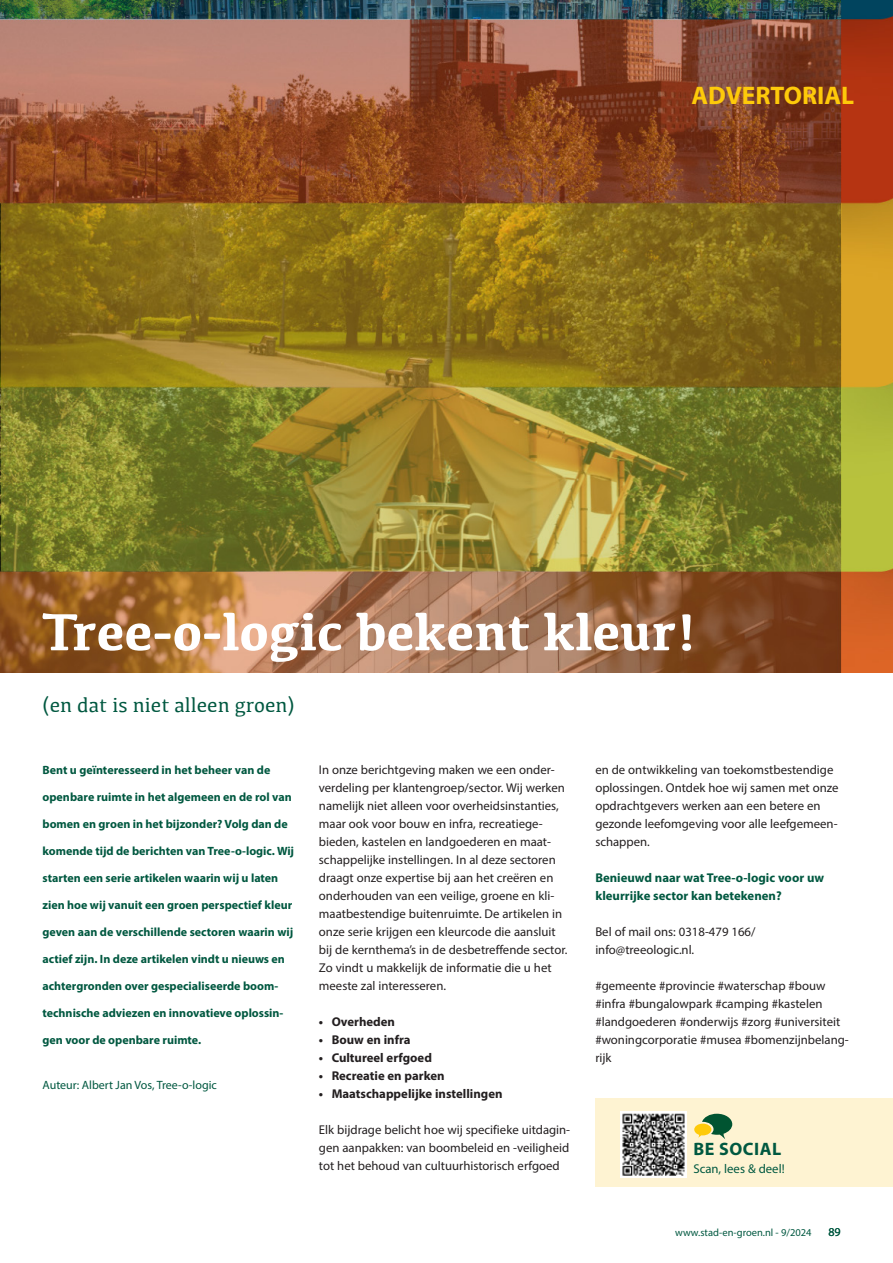
<style>
.page{position:relative;width:893px;height:1263px;background:#fff}
.page>*{position:absolute;margin:0;border:0;box-sizing:border-box;transform-origin:0 0}
.t1{font:700 54px "Kefa";color:#fff}
.t2{font:700 25.5px "Myriad Pro";color:#feca0a}
.t3{font:21px "Kefa";color:#005840}
.t4{font:700 18px "Myriad Pro";letter-spacing:.03em;color:#005840}
.t5{font:12.75px/18px "Myriad Pro";color:#231f20}
.t6{font:700 12.75px "Myriad Pro";color:#231f20}
.t7{font:700 12.75px/18px "Myriad Pro";color:#005840}
.t8{font:12.75px "Myriad Pro";color:#005840}
.t9{font:700 12px "Myriad Pro";color:#005840}
.t10{font:12px "Myriad Pro";color:#005840}
.t11{font:10.5px "Myriad Pro";color:#005840}
</style>
<div class="page">
<img style="left:0;top:0;width:893px;height:673px">
<div style="left:595px;top:1098px;width:298px;height:89px;background:#fef3d2"></div>
<img style="left:621px;top:1111px;width:65px;height:66px">
<svg style="left:694px;top:1114px;width:38px;height:25px"></svg>
<h2 class="t2" style="left:691px;top:79px;width:164px">ADVERTORIAL</h2>
<h1 class="t1" style="left:43px;top:596px;width:655px">Tree-o-logic bekent kleur!</h1>
<h3 class="t3" style="left:43px;top:691px;width:252px">(en dat is niet alleen groen)</h3>
<p class="t9" style="left:43px;top:762px;width:229px">Bent u geïnteresseerd in het beheer van de</p>
<p class="t9" style="left:43px;top:789px;width:251px">openbare ruimte in het algemeen en de rol van</p>
<p class="t9" style="left:43px;top:816px;width:247px">bomen en groen in het bijzonder? Volg dan de</p>
<p class="t9" style="left:43px;top:843px;width:253px">komende tijd de berichten van Tree-o-logic. Wij</p>
<p class="t9" style="left:43px;top:870px;width:237px">starten een serie artikelen waarin wij u laten</p>
<p class="t9" style="left:43px;top:897px;width:251px">zien hoe wij vanuit een groen perspectief kleur</p>
<p class="t9" style="left:43px;top:924px;width:252px">geven aan de verschillende sectoren waarin wij</p>
<p class="t9" style="left:43px;top:951px;width:244px">actief zijn. In deze artikelen vindt u nieuws en</p>
<p class="t9" style="left:43px;top:978px;width:237px">achtergronden over gespecialiseerde boom-</p>
<p class="t9" style="left:43px;top:1005px;width:242px">technische adviezen en innovatieve oplossin-</p>
<p class="t9" style="left:43px;top:1032px;width:160px">gen voor de openbare ruimte.</p>
<p class="t10" style="left:43px;top:1078px;width:176px">Auteur: Albert Jan Vos, Tree-o-logic</p>
<p class="t5" style="left:319px;top:761px;width:250px">In onze berichtgeving maken we een onder&shy;verdeling per klantengroep/sector. Wij werken namelijk niet alleen voor overheidsinstanties, maar ook voor bouw en infra, recreatiege&shy;bieden, kastelen en landgoederen en maat&shy;schappelijke instellingen. In al deze sectoren draagt onze expertise bij aan het creëren en onderhouden van een veilige, groene en kli&shy;maatbestendige buitenruimte. De artikelen in onze serie krijgen een kleurcode die aansluit bij de kernthema’s in de desbetreffende sector.<br>Zo vindt u makkelijk de informatie die u het meeste zal interesseren.</p>
<p class="t6" style="left:319px;top:1013px;width:78px">• Overheden</p>
<p class="t6" style="left:319px;top:1031px;width:93px">• Bouw en infra</p>
<p class="t6" style="left:319px;top:1049px;width:115px">• Cultureel erfgoed</p>
<p class="t6" style="left:319px;top:1067px;width:127px">• Recreatie en parken</p>
<p class="t6" style="left:319px;top:1085px;width:185px">• Maatschappelijke instellingen</p>
<p class="t5" style="left:319px;top:1121px;width:253px;text-align:justify">Elk bijdrage belicht hoe wij specifieke uitdagin&shy;gen aanpakken: van boombeleid en -veiligheid tot het behoud van cultuurhistorisch erfgoed</p>
<p class="t5" style="left:595px;top:761px;width:245px">en de ontwikkeling van toekomstbestendige oplossingen. Ontdek hoe wij samen met onze opdrachtgevers werken aan een betere en gezonde leefomgeving voor alle leefgemeen&shy;schappen.</p>
<p class="t7" style="left:595px;top:868px;width:230px">Benieuwd naar wat Tree-o-logic voor uw kleurrijke sector kan betekenen?</p>
<p class="t5" style="left:595px;top:923px;width:162px">Bel of mail ons: 0318-479 166/ info@treeologic.nl.</p>
<p class="t5" style="left:595px;top:977px;width:255px">#gemeente #provincie #waterschap #bouw #infra #bungalowpark #camping #kastelen #landgoederen #onderwijs #zorg #universiteit #woningcorporatie #musea #bomenzijnbelang&shy;rijk</p>
<h3 class="t4" style="left:693px;top:1137px;width:89px">BE SOCIAL</h3>
<p class="t8" style="left:693px;top:1161px;width:93px">Scan, lees &amp; deel!</p>
<p class="t11" style="left:675px;top:1226px;width:138px">www.stad-en-groen.nl - 9/2024</p>
<p class="t10" style="left:828px;top:1224px;width:14px">89</p>
</div>
